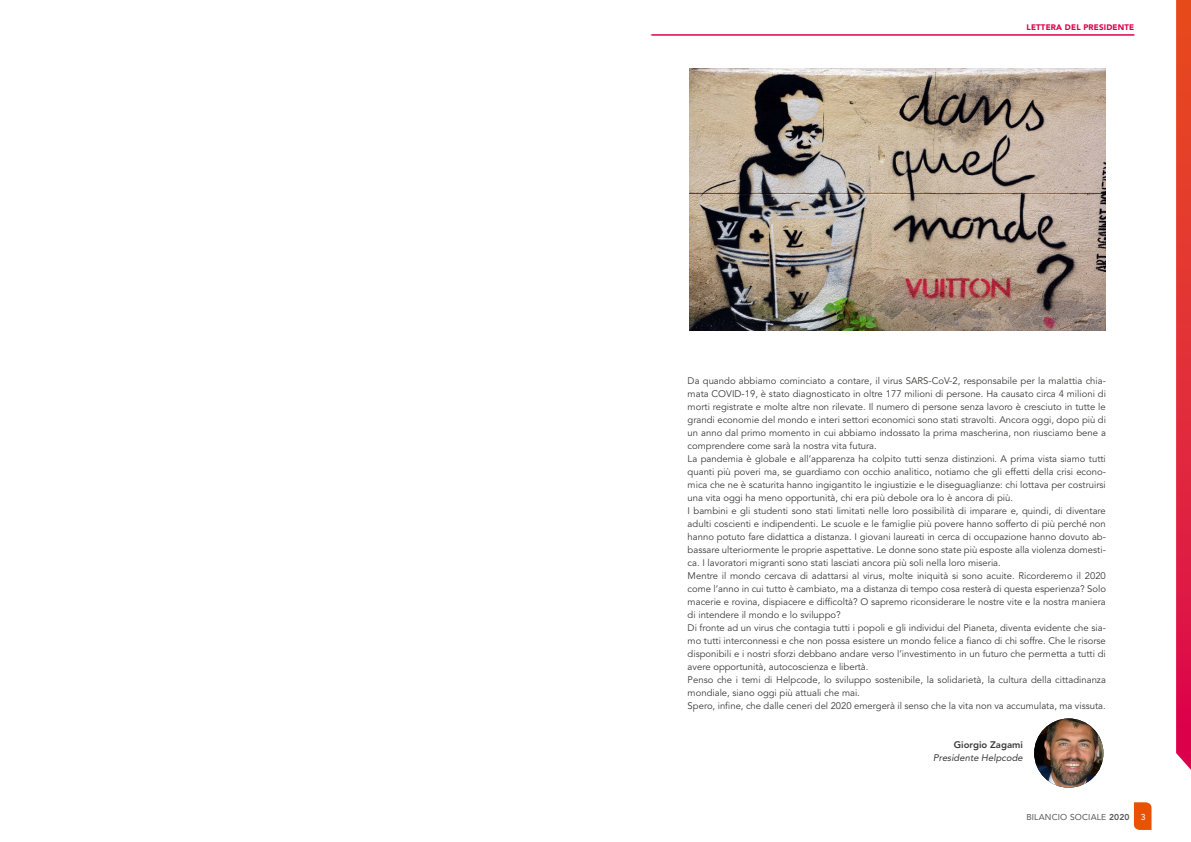
<style>
.page{position:relative;width:1191px;height:842px;background:#fff}
.page>*{position:absolute;margin:0;border:0;box-sizing:border-box;transform-origin:0 0}
.t1{font:9.5px/13px "Avenir LT Std";color:#3a3a39}
.t2{font:italic 9.5px "Avenir LT Std";color:#3a3a39}
.t3{font:800 9.5px "Avenir LT Std";color:#3a3a39}
.t4{font:8.5px "Avenir LT Std";letter-spacing:.02em;color:#565655}
.t5{font:500 8.5px "Avenir LT Std";color:#fff}
.t6{font:900 8px "Avenir LT Std";letter-spacing:.02em;color:#dc004c}
.s1{font-weight:800}
</style>
<div class="page">
<hr style="left:651px;top:35px;width:483px;height:1px;background:#dc004c">
<svg style="left:1134px;top:802px;width:17px;height:28px"></svg>
<svg style="left:1176px;top:0;width:15px;height:770px;background:#e22e3a"></svg>
<img style="left:689px;top:69px;width:417px;height:261px">
<img style="left:1034px;top:718px;width:69px;height:70px;border-radius:35px">
<p class="t6" style="left:1026px;top:22px;width:109px">LETTERA DEL PRESIDENTE</p>
<p class="t1" style="left:687px;top:375px;width:420px">Da quando abbiamo cominciato a contare, il virus SARS-CoV-2, responsabile per la malattia chia&shy;mata COVID-19, è stato diagnosticato in oltre 177 milioni di persone. Ha causato circa 4 milioni di morti registrate e molte altre non rilevate. Il numero di persone senza lavoro è cresciuto in tutte le grandi economie del mondo e interi settori economici sono stati stravolti. Ancora oggi, dopo più di un anno dal primo momento in cui abbiamo indossato la prima mascherina, non riusciamo bene a comprendere come sarà la nostra vita futura.<br>La pandemia è globale e all’apparenza ha colpito tutti senza distinzioni. A prima vista siamo tutti quanti più poveri ma, se guardiamo con occhio analitico, notiamo che gli effetti della crisi econo&shy;mica che ne è scaturita hanno ingigantito le ingiustizie e le diseguaglianze: chi lottava per costruirsi una vita oggi ha meno opportunità, chi era più debole ora lo è ancora di più.<br>I bambini e gli studenti sono stati limitati nelle loro possibilità di imparare e, quindi, di diventare adulti coscienti e indipendenti. Le scuole e le famiglie più povere hanno sofferto di più perché non hanno potuto fare didattica a distanza. I giovani laureati in cerca di occupazione hanno dovuto ab&shy;bassare ulteriormente le proprie aspettative. Le donne sono state più esposte alla violenza domesti&shy;ca. I lavoratori migranti sono stati lasciati ancora più soli nella loro miseria.<br>Mentre il mondo cercava di adattarsi al virus, molte iniquità si sono acuite. Ricorderemo il 2020 come l’anno in cui tutto è cambiato, ma a distanza di tempo cosa resterà di questa esperienza? Solo macerie e rovina, dispiacere e difficoltà? O sapremo riconsiderare le nostre vite e la nostra maniera di intendere il mondo e lo sviluppo?<br>Di fronte ad un virus che contagia tutti i popoli e gli individui del Pianeta, diventa evidente che sia&shy;mo tutti interconnessi e che non possa esistere un mondo felice a fianco di chi soffre. Che le risorse disponibili e i nostri sforzi debbano andare verso l’investimento in un futuro che permetta a tutti di avere opportunità, autocoscienza e libertà.<br>Penso che i temi di Helpcode, lo sviluppo sostenibile, la solidarietà, la cultura della cittadinanza mondiale, siano oggi più attuali che mai.<br>Spero, infine, che dalle ceneri del 2020 emergerà il senso che la vita non va accumulata, ma vissuta.</p>
<p class="t3" style="left:953px;top:739px;width:70px">Giorgio Zagami</p>
<p class="t2" style="left:933px;top:752px;width:91px">Presidente Helpcode</p>
<p class="t4" style="left:1026px;top:812px;width:105px">BILANCIO SOCIALE <span class="s1">2020</span></p>
<p class="t5" style="left:1140px;top:812px;width:6px">3</p>
</div>
